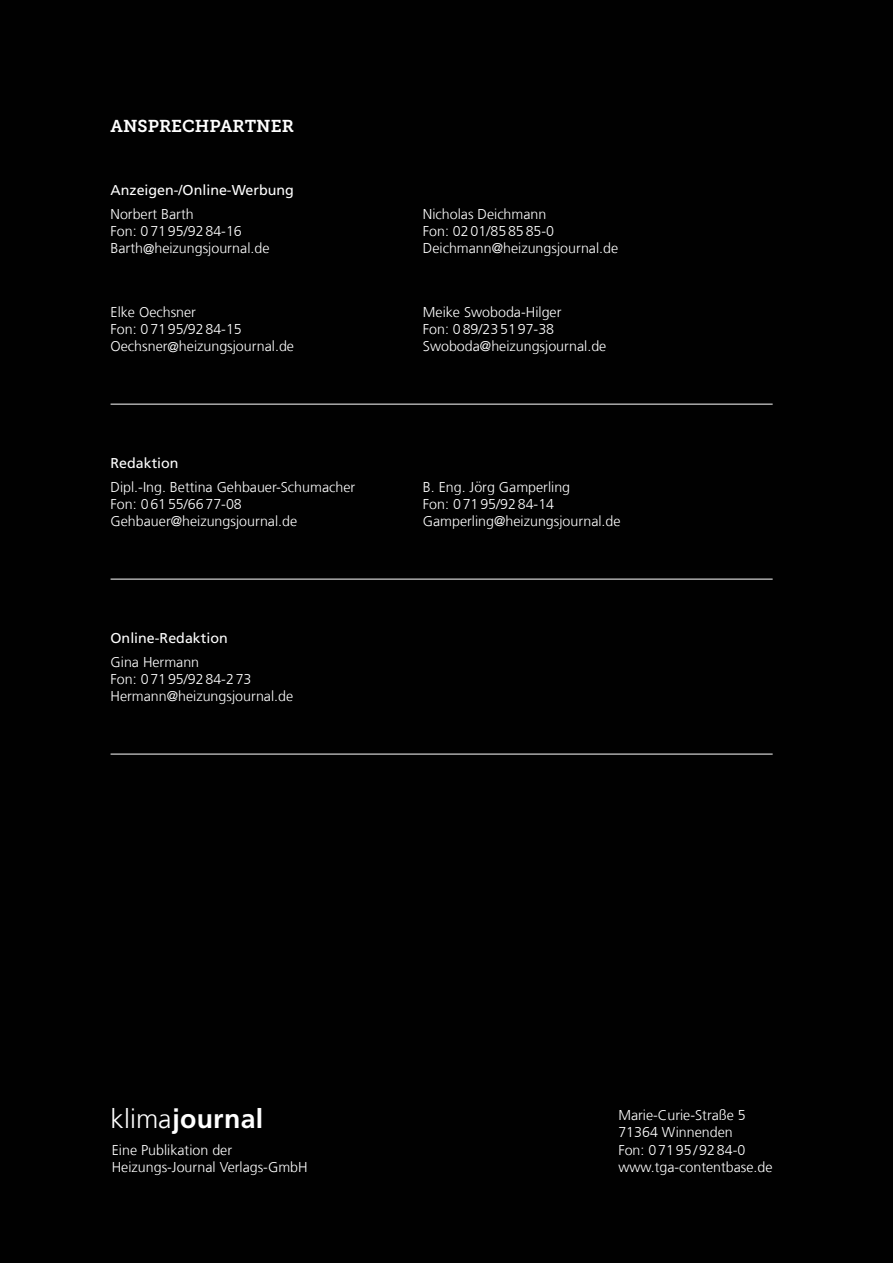
<style>
.page{position:relative;width:893px;height:1263px;background:#010101}
.page>*{position:absolute;margin:0;border:0;box-sizing:border-box;transform-origin:0 0}
.t1{font:700 26.7px "Frutiger LT Com";letter-spacing:.015em;color:#fff}
.t2{font:17.1px "Museo Slab 700";color:#fff}
.t3{font:300 14.25px/17.2px "Frutiger LT Com";color:#fff}
.t4{font:14.25px "Frutiger LT Com";color:#fff}
.s1{font-weight:300}
</style>
<div class="page">
<hr style="left:111px;top:404px;width:662px;height:1px;background:#fff">
<hr style="left:111px;top:579px;width:662px;height:1px;background:#fff">
<hr style="left:111px;top:753px;width:662px;height:1px;background:#fff">
<p class="t2" style="left:111px;top:116px;width:185px">ANSPRECHPARTNER</p>
<p class="t4" style="left:111px;top:182px;width:185px">Anzeigen-/Online-Werbung</p>
<p class="t3" style="left:111px;top:205px;width:160px">Norbert Barth<br>Fon: 07195/9284-16<br>Barth@heizungsjournal.de</p>
<p class="t3" style="left:111px;top:303px;width:185px">Elke Oechsner<br>Fon: 07195/9284-15<br>Oechsner@heizungsjournal.de</p>
<p class="t4" style="left:111px;top:455px;width:70px">Redaktion</p>
<p class="t3" style="left:111px;top:478px;width:246px">Dipl.-Ing. Bettina Gehbauer-Schumacher<br>Fon: 06155/6677-08<br>Gehbauer@heizungsjournal.de</p>
<p class="t4" style="left:111px;top:630px;width:119px">Online-Redaktion</p>
<p class="t3" style="left:111px;top:653px;width:184px">Gina Hermann<br>Fon: 07195/9284-273<br>Hermann@heizungsjournal.de</p>
<p class="t3" style="left:423px;top:205px;width:197px">Nicholas Deichmann<br>Fon: 0201/858585-0<br>Deichmann@heizungsjournal.de</p>
<p class="t3" style="left:423px;top:303px;width:185px">Meike Swoboda-Hilger<br>Fon: 089/235197-38<br>Swoboda@heizungsjournal.de</p>
<p class="t3" style="left:423px;top:478px;width:199px">B. Eng. Jörg Gamperling<br>Fon: 07195/9284-14<br>Gamperling@heizungsjournal.de</p>
<h1 class="t1" style="left:111px;top:1103px;width:154px"><span class="s1">klima</span>journal</h1>
<p class="t3" style="left:618px;top:1107px;width:156px">Marie-Curie-Straße 5<br>71364 Winnenden<br>Fon: 07195/9284-0 www.tga-contentbase.de</p>
<p class="t3" style="left:112px;top:1141px;width:197px">Eine Publikation der<br>Heizungs-Journal Verlags-GmbH</p>
</div>
